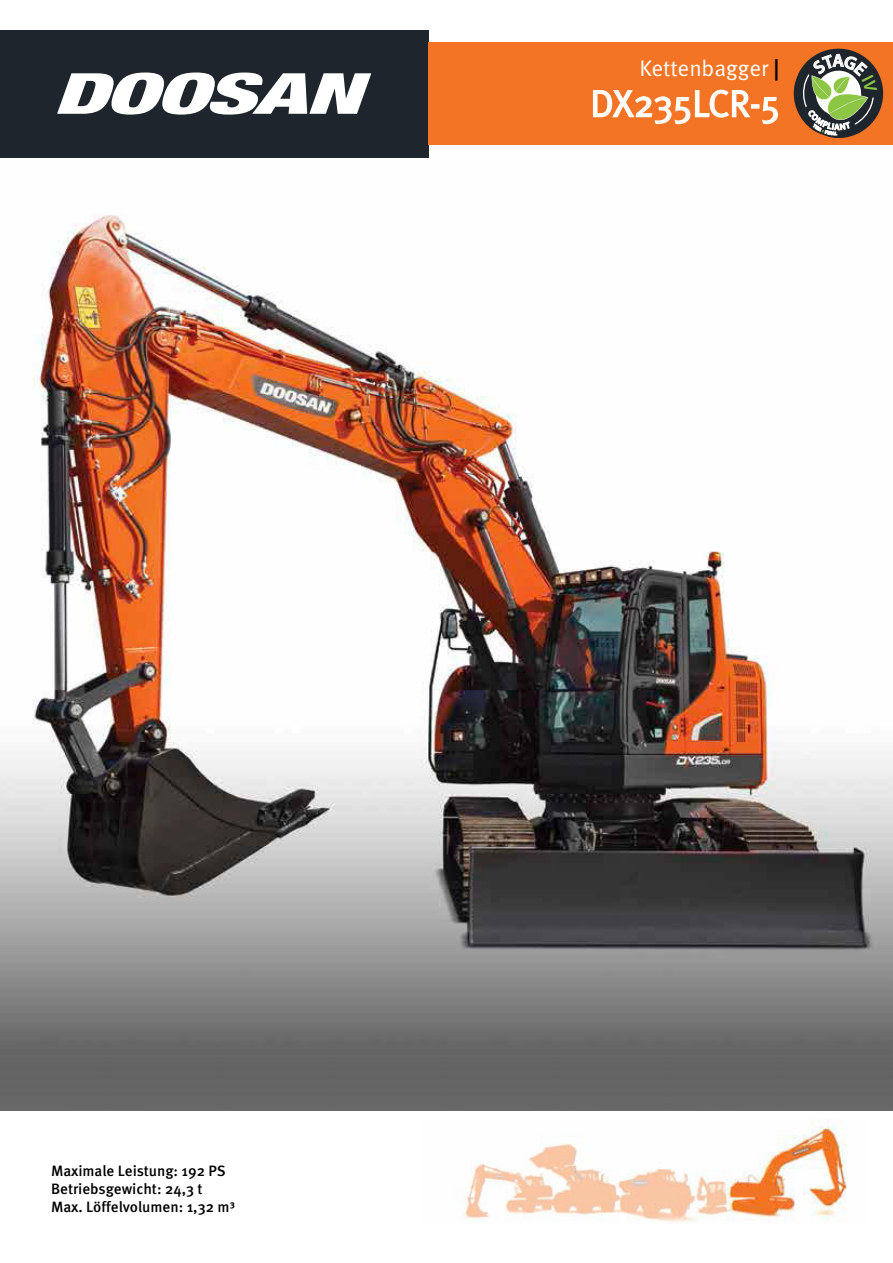
<style>
.page{position:relative;width:893px;height:1263px;background:#fff}
.page>*{position:absolute;margin:0;border:0;box-sizing:border-box;transform-origin:0 0}
.t1{font:37.5px "Meta Pro Norm";letter-spacing:-.01em;color:#fff}
.t2{font:22.5px "Meta Pro Norm";color:#fff}
.t3{font:500 15px/18px "Meta Pro";color:#000}
.s1{font-family:"Meta Pro";font-weight:500;color:#000}
</style>
<div class="page">
<img style="left:0;top:145px;width:893px;height:965px">
<div style="left:0;top:30px;width:428px;height:127px;background:#1e252c"></div>
<svg style="left:57px;top:73px;width:314px;height:42px"></svg>
<img style="left:464px;top:1143px;width:263px;height:79px">
<img style="left:727px;top:1119px;width:120px;height:102px">
<div style="left:428px;top:43px;width:465px;height:102px;background:#f37424"></div>
<svg style="left:593px;top:89px;width:158px;height:36px"></svg>
<div style="left:751px;top:104px;width:8px;height:5px;border:2px solid #fff"></div>
<svg style="left:762px;top:97px;width:16px;height:28px"></svg>
<svg style="left:793px;top:48px;width:91px;height:90px"></svg>
<h2 class="t2" style="left:639px;top:51px;width:142px">Kettenbagger <span class="s1">|</span></h2>
<h1 class="t1" style="left:590px;top:75px;width:191px">DX235LCR-5</h1>
<p class="t3" style="left:51px;top:1161px;width:186px">Maximale Leistung: 192 PS<br>Betriebsgewicht: 24,3 t<br>Max. Löffelvolumen: 1,32 m³</p>
</div>
